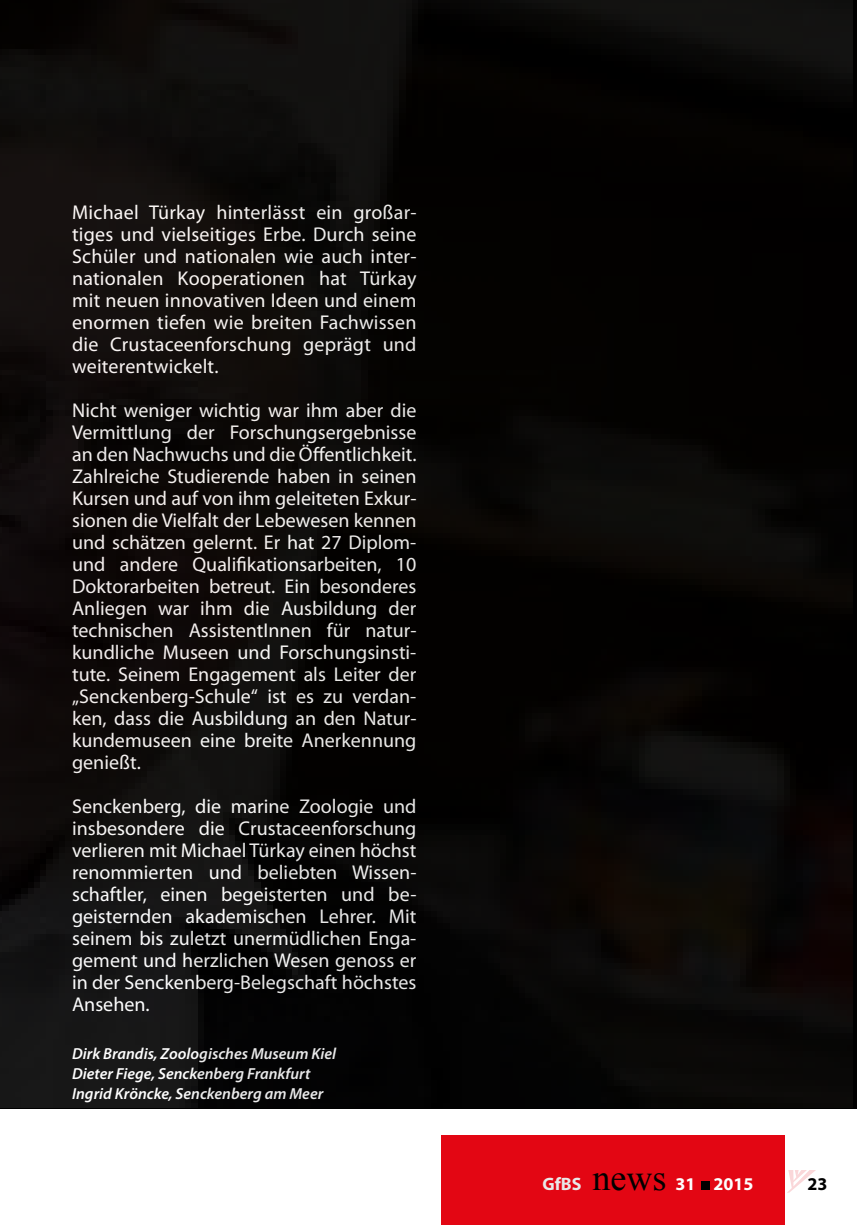
<style>
.page{position:relative;width:857px;height:1225px;background:#fff}
.page>*{position:absolute;margin:0;border:0;box-sizing:border-box;transform-origin:0 0}
.t1{font:20px/22px "Myriad Pro";color:#fff;text-align:justify}
.t2{font:700 18px "Myriad Pro";color:#fdfdfd}
.t3{font:700 18px "Myriad Pro";color:#000}
.t4{font:italic 600 16px/20px "Myriad Pro";color:#fff}
.s1{color:#e9e9e9}
.s2{font-family:"Times New Roman";font-weight:400;font-size:36px;color:#000}
</style>
<div class="page">
<div style="left:441px;top:1136px;width:343px;height:89px;background:#e30613"></div>
<div style="left:700px;top:1180px;width:9px;height:9px;background:#000"></div>
<svg style="left:788px;top:1170px;width:27px;height:22px"></svg>
<img style="left:0;top:0;width:852px;height:1107px">
<p class="t1" style="left:72px;top:201px;width:346px">Michael Türkay hinterlässt ein großar&shy;tiges und vielseitiges Erbe. Durch seine Schüler und nationalen wie auch inter&shy;nationalen Kooperationen hat Türkay mit neuen innovativen Ideen und einem enormen tiefen wie breiten Fachwissen die Crustaceenforschung geprägt und weiterentwickelt.</p>
<p class="t1" style="left:72px;top:399px;width:346px">Nicht weniger wichtig war ihm aber die Vermittlung der Forschungsergebnisse an den Nachwuchs und die Öffentlichkeit.<br>Zahlreiche Studierende haben in seinen Kursen und auf von ihm geleiteten Exkur&shy;sionen die Vielfalt der Lebewesen kennen und schätzen gelernt. Er hat 27 Diplom&shy;und andere Qualifikationsarbeiten, 10<br>Doktorarbeiten betreut. Ein besonderes Anliegen war ihm die Ausbildung der technischen AssistentInnen für natur&shy;kundliche Museen und Forschungsinsti&shy;tute. Seinem Engagement als Leiter der „Senckenberg-Schule“ ist es zu verdan&shy;ken, dass die Ausbildung an den Natur&shy;kundemuseen eine breite Anerkennung genießt.</p>
<p class="t1" style="left:72px;top:795px;width:346px">Senckenberg, die marine Zoologie und insbesondere die Crustaceenforschung verlieren mit Michael Türkay einen höchst renommierten und beliebten Wissen&shy;schaftler, einen begeisterten und be&shy;geisternden akademischen Lehrer. Mit seinem bis zuletzt unermüdlichen Enga&shy;gement und herzlichen Wesen genoss er in der Senckenberg-Belegschaft höchstes Ansehen.</p>
<p class="t4" style="left:72px;top:1043px;width:265px">Dirk Brandis, Zoologisches Museum Kiel<br>Dieter Fiege, Senckenberg Frankfurt<br>Ingrid Kröncke, Senckenberg am Meer</p>
<p class="t2" style="left:542px;top:1172px;width:213px"><span class="s1">GfBS</span> <span class="s2">news</span> 31 2015</p>
<p class="t3" style="left:807px;top:1172px;width:21px">23</p>
</div>
